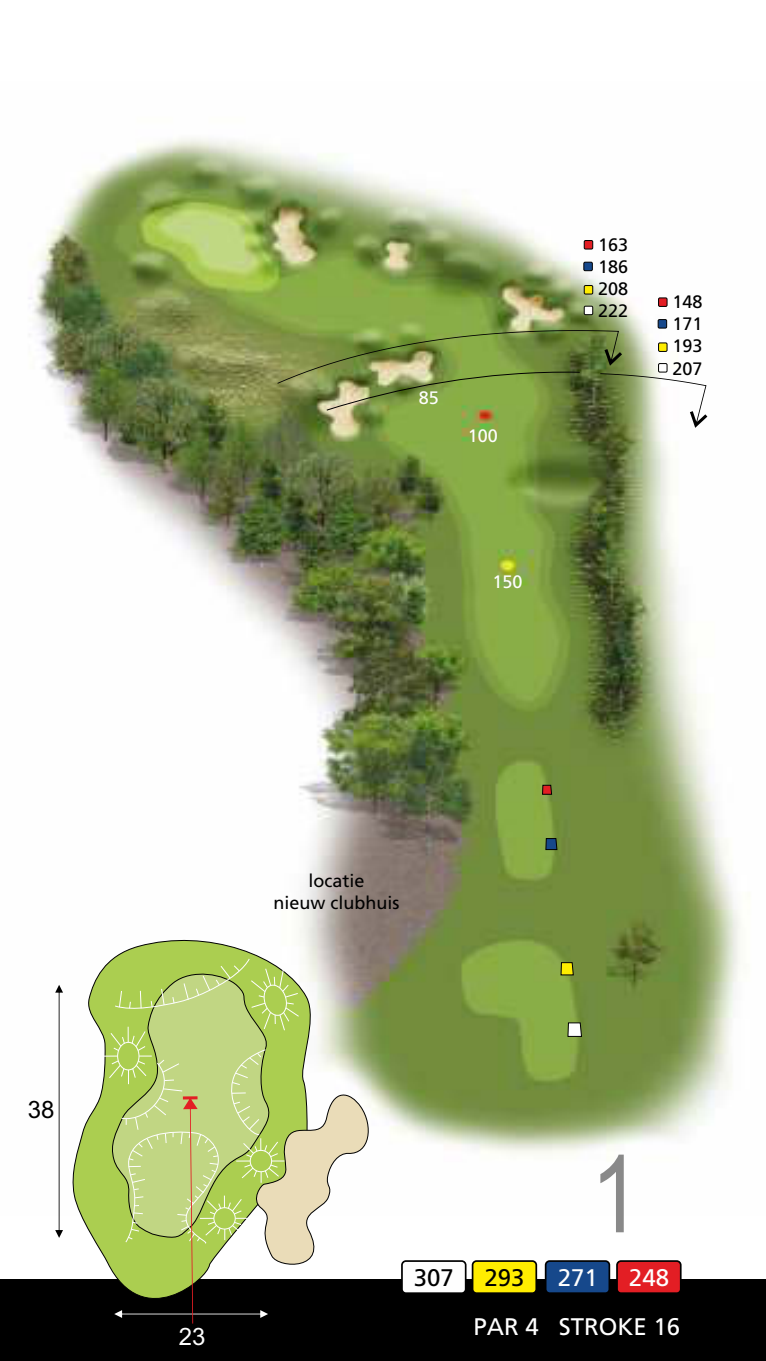
<style>
.page{position:relative;width:766px;height:1361px;background:#fff}
.page>*{position:absolute;margin:0;border:0;box-sizing:border-box;transform-origin:0 0}
.t1{font:108px "Arial Narrow";color:#898989}
.t2{font:24px/49.5px "Frutiger SCIN Rmv 1 Roman";color:#fefefe}
.t3{font:24px "Frutiger SCIN Rmv 1 Roman";color:#000}
.t4{font:24px "Arial";color:#000}
.t5{font:24px "Arial";color:#fefefe}
.t6{font:18px/22.2px "Frutiger SCIN Rmv 1 Roman";color:#000;text-align:justify}
.t7{font:18px "Frutiger SCIN Rmv 1 Roman";color:#fefefe}
</style>
<div class="page">
<img style="left:28px;top:138px;width:713px;height:1016px">
<div style="left:0;top:1279px;width:765px;height:82px;background:#000"></div>
<svg style="left:567px;top:1022px;width:15px;height:15px"></svg>
<svg style="left:560px;top:962px;width:14px;height:14px"></svg>
<svg style="left:545px;top:837px;width:12px;height:13px"></svg>
<div style="left:542px;top:785px;width:10px;height:9px;background:#e31e24;border:1px solid #000"></div>
<div style="left:657px;top:319px;width:10px;height:9px;background:#16488b;border:1px solid #000"></div>
<div style="left:658px;top:297px;width:9px;height:10px;background:#e31e24;border:1px solid #000"></div>
<div style="left:401px;top:1260px;width:65px;height:34px;background:#fefefe;border:2px solid #000;border-radius:4px"></div>
<div style="left:471px;top:1260px;width:66px;height:34px;background:#ffed00;border:2px solid #000;border-radius:4px"></div>
<div style="left:544px;top:1260px;width:66px;height:34px;background:#16488b;border:2px solid #000;border-radius:4px"></div>
<div style="left:616px;top:1260px;width:65px;height:34px;background:#e31e24;border:2px solid #000;border-radius:4px"></div>
<svg style="left:277px;top:330px;width:430px;height:98px;background:#8c9e5e"></svg>
<div style="left:583px;top:262px;width:9px;height:9px;background:#16488b;border:1px solid #000"></div>
<div style="left:583px;top:285px;width:10px;height:9px;background:#ffed00;border:1px solid #000"></div>
<div style="left:583px;top:240px;width:10px;height:9px;background:#e31e24;border:1px solid #000"></div>
<div style="left:583px;top:306px;width:10px;height:9px;background:#fefefe;border:1px solid #000"></div>
<svg style="left:55px;top:985px;width:8px;height:253px"></svg>
<svg style="left:70px;top:927px;width:248px;height:397px"></svg>
<svg style="left:104px;top:958px;width:269px;height:365px"></svg>
<h2 class="t4" style="left:28px;top:1101px;width:28px">38</h2>
<p class="t7" style="left:419px;top:387px;width:22px">85</p>
<p class="t7" style="left:468px;top:425px;width:32px">100</p>
<p class="t7" style="left:492px;top:571px;width:32px">150</p>
<p class="t6" style="left:598px;top:234px;width:32px">163<br>186<br>208<br>222</p>
<p class="t6" style="left:672px;top:291px;width:32px">148<br>171<br>193<br>207</p>
<p class="t6" style="left:273px;top:870px;width:127px;text-align:center">locatie<br>nieuw clubhuis</p>
<h2 class="t5" style="left:179px;top:1327px;width:28px">23</h2>
<h1 class="t1" style="left:590px;top:1153px;width:51px">1</h1>
<h2 class="t3" style="left:413px;top:1263px;width:42px">307</h2>
<h2 class="t3" style="left:484px;top:1263px;width:42px">293</h2>
<h2 class="t2" style="left:557px;top:1253px;width:42px">271</h2>
<h2 class="t2" style="left:473px;top:1253px;width:208px;text-indent:156px">248<br>PAR 4 STROKE 16</h2>
</div>
